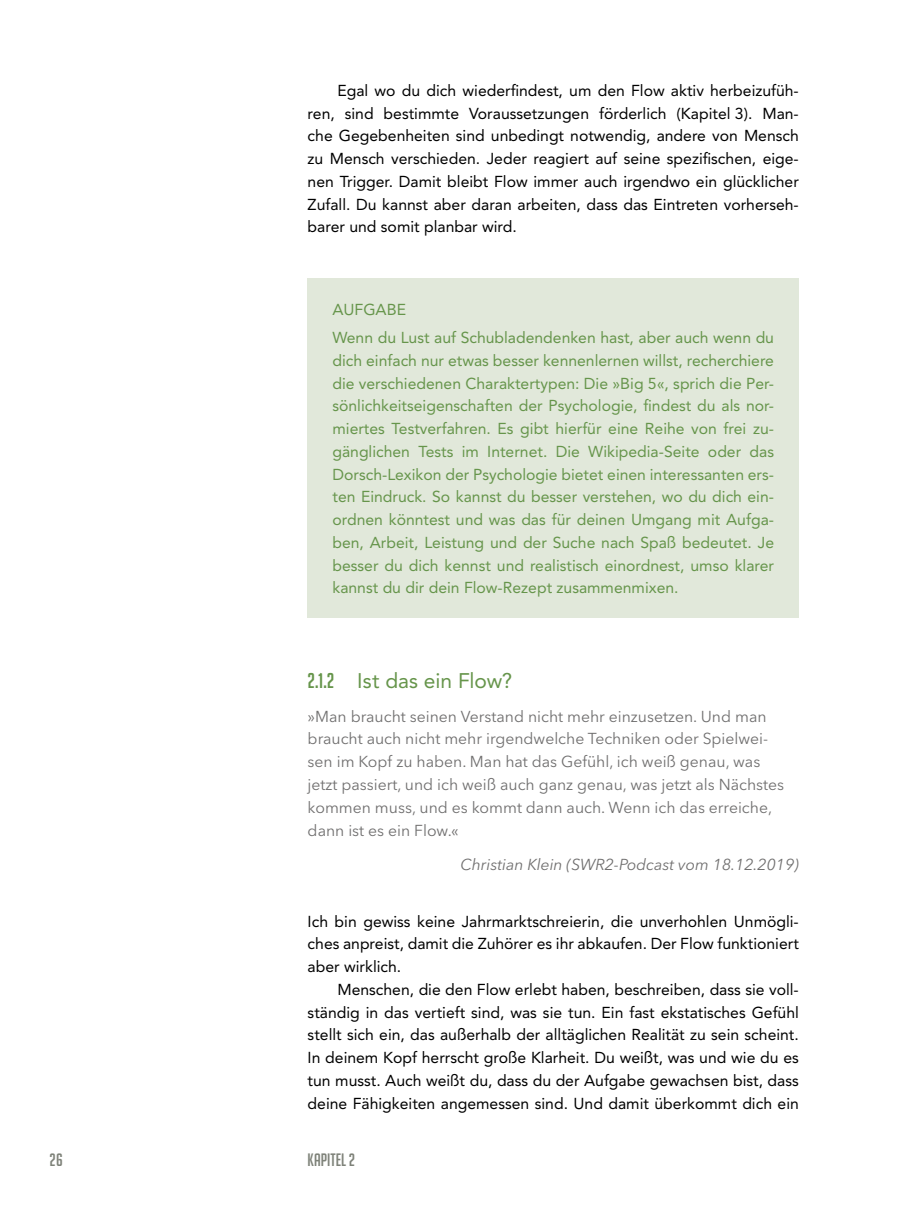
<style>
.page{position:relative;width:918px;height:1216px;background:#fff}
.page>*{position:absolute;margin:0;border:0;box-sizing:border-box;transform-origin:0 0}
.t1{font:21px "Avenir LT Pro";letter-spacing:-.005em;color:#66954b}
.t2{font:17.5px "Big Noodle Titling";color:#7e8279}
.Standard_Folge{font:15.75px/22.8px "Avenir LT Pro";color:#000;text-align:justify}
.Uebung{font:15.75px/22.8px "Avenir LT Pro";color:#66954b;text-align:justify}
.Zitat{font:15.75px/22.8px "Avenir Next LT Pro";color:#706f6f}
.Autor{font:italic 15.75px "Avenir Next LT Pro";color:#706f6f}
.s1{font-family:"Big Noodle Titling"}
</style>
<div class="page">
<div style="left:308px;top:278px;width:491px;height:340px;background:#e1e8da"></div>
<p class="Standard_Folge" style="left:308px;top:79px;width:493px;text-indent:30px">Egal wo du dich wiederfindest, um den Flow aktiv herbeizufüh&shy;ren, sind bestimmte Voraussetzungen förderlich (Kapitel 3). Man&shy;che Gegebenheiten sind unbedingt notwendig, andere von Mensch zu Mensch verschieden. Jeder reagiert auf seine spezifischen, eige&shy;nen Trigger. Damit bleibt Flow immer auch irgendwo ein glücklicher Zufall. Du kannst aber daran arbeiten, dass das Eintreten vorherseh&shy;barer und somit planbar wird.</p>
<p class="Uebung" style="left:332px;top:298px;width:75px">AUFGABE</p>
<p class="Uebung" style="left:332px;top:326px;width:443px">Wenn du Lust auf Schubladendenken hast, aber auch wenn du dich einfach nur etwas besser kennenlernen willst, recherchiere die verschiedenen Charaktertypen: Die »Big 5«, sprich die Per&shy;sönlichkeitseigenschaften der Psychologie, findest du als nor&shy;miertes Testverfahren. Es gibt hierfür eine Reihe von frei zu&shy;gänglichen Tests im Internet. Die Wikipedia-Seite oder das Dorsch-Lexikon der Psychologie bietet einen interessanten ers&shy;ten Eindruck. So kannst du besser verstehen, wo du dich ein&shy;ordnen könntest und was das für deinen Umgang mit Aufga&shy;ben, Arbeit, Leistung und der Suche nach Spaß bedeutet. Je besser du dich kennst und realistisch einordnest, umso klarer kannst du dir dein Flow-Rezept zusammenmixen.</p>
<p class="t1" style="left:308px;top:667px;width:206px"><span class="s1">2.1.2</span> Ist das ein Flow?</p>
<p class="Zitat" style="left:308px;top:704px;width:478px">»Man braucht seinen Verstand nicht mehr einzusetzen. Und man braucht auch nicht mehr irgendwelche Techniken oder Spielwei&shy;sen im Kopf zu haben. Man hat das Gefühl, ich weiß genau, was jetzt passiert, und ich weiß auch ganz genau, was jetzt als Nächstes kommen muss, und es kommt dann auch. Wenn ich das erreiche, dann ist es ein Flow.«</p>
<p class="Autor" style="left:460px;top:854px;width:340px">Christian Klein (SWR2-Podcast vom 18.12.2019)</p>
<p class="Standard_Folge" style="left:308px;top:909px;width:493px">Ich bin gewiss keine Jahrmarktschreierin, die unverhohlen Unmögli&shy;ches anpreist, damit die Zuhörer es ihr abkaufen. Der Flow funktioniert aber wirklich.</p>
<p class="Standard_Folge" style="left:308px;top:977px;width:493px;text-indent:30px">Menschen, die den Flow erlebt haben, beschreiben, dass sie voll&shy;ständig in das vertieft sind, was sie tun. Ein fast ekstatisches Gefühl stellt sich ein, das außerhalb der alltäglichen Realität zu sein scheint.<br>In deinem Kopf herrscht große Klarheit. Du weißt, was und wie du es tun musst. Auch weißt du, dass du der Aufgabe gewachsen bist, dass deine Fähigkeiten angemessen sind. Und damit überkommt dich ein</p>
<p class="t2" style="left:50px;top:1149px;width:15px">26</p>
<p class="t2" style="left:308px;top:1149px;width:49px">Kapitel 2</p>
</div>
